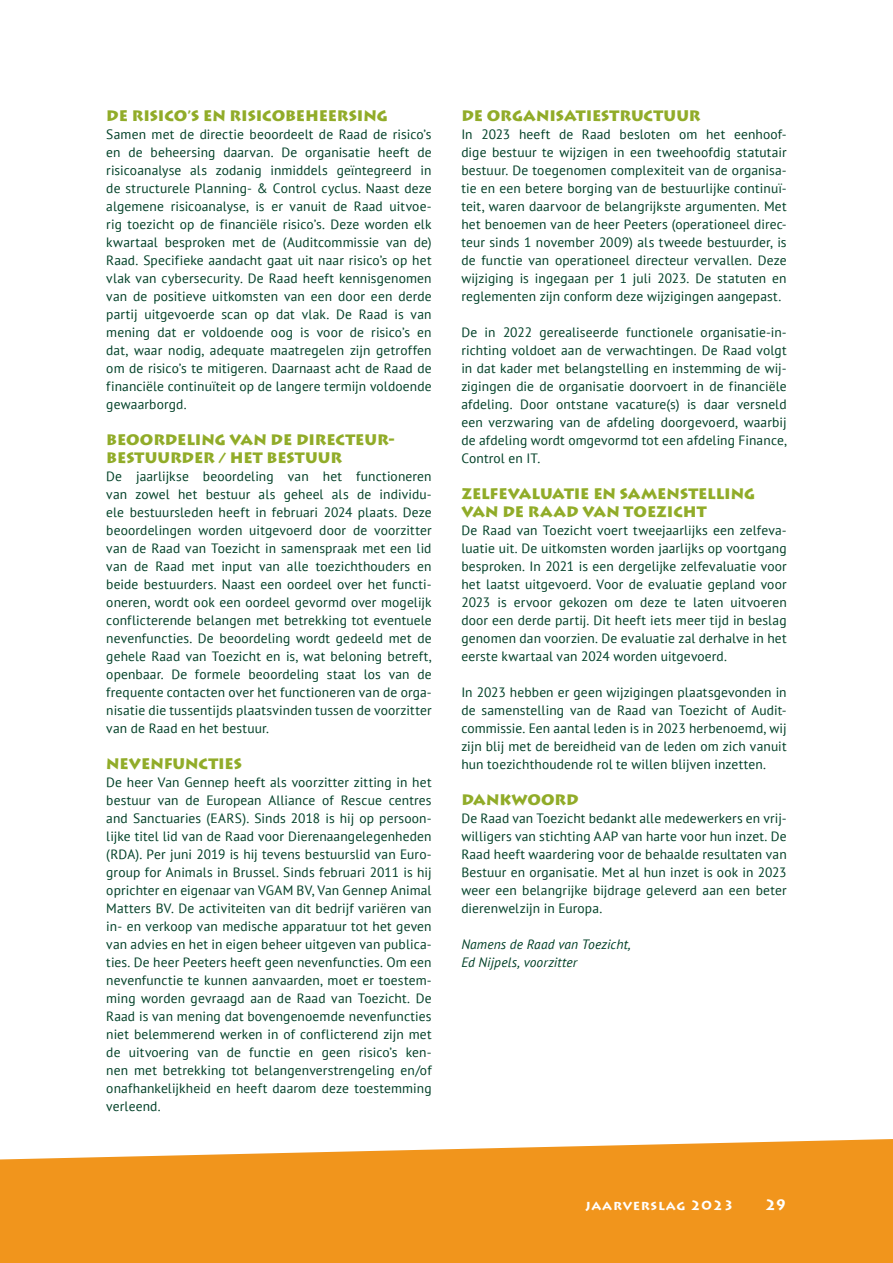
<style>
.page{position:relative;width:893px;height:1263px;background:#fff}
.page>*{position:absolute;margin:0;border:0;box-sizing:border-box;transform-origin:0 0}
.t1{font:900 15px/18px "Lithos Pro";letter-spacing:-.005em;color:#91ac29}
.t2{font:700 15px "Lithos Pro";color:#fff}
.t3{font:13.5px/18px "PT Sans";letter-spacing:.01em;color:#004027;text-align:justify}
.t4{font:italic 13.5px/18px "PT Sans";letter-spacing:.01em;color:#004027}
.t5{font:700 13.5px "Lithos Pro";letter-spacing:.05em;color:#fff}
</style>
<div class="page">
<svg style="left:0;top:1139px;width:893px;height:124px;background:#f29d2e"></svg>
<p class="t1" style="left:106px;top:107px;width:283px">DE RISICO’S EN RISICOBEHEERSING</p>
<p class="t3" style="left:106px;top:124px;width:327px">Samen met de directie beoordeelt de Raad de risico’s en de beheersing daarvan. De organisatie heeft de risicoanalyse als zodanig inmiddels geïntegreerd in de structurele Planning- &amp; Control cyclus. Naast deze algemene risicoanalyse, is er vanuit de Raad uitvoe&shy;rig toezicht op de financiële risico’s. Deze worden elk kwartaal besproken met de (Auditcommissie van de)<br>Raad. Specifieke aandacht gaat uit naar risico’s op het vlak van cybersecurity. De Raad heeft kennisgenomen van de positieve uitkomsten van een door een derde partij uitgevoerde scan op dat vlak. De Raad is van mening dat er voldoende oog is voor de risico’s en dat, waar nodig, adequate maatregelen zijn getroffen om de risico’s te mitigeren. Daarnaast acht de Raad de financiële continuïteit op de langere termijn voldoende gewaarborgd.</p>
<p class="t1" style="left:106px;top:431px;width:290px">BEOORDELING VAN DE DIRECTEUR-<br>BESTUURDER / HET BESTUUR</p>
<p class="t3" style="left:106px;top:466px;width:327px">De jaarlijkse beoordeling van het functioneren van zowel het bestuur als geheel als de individu&shy;ele bestuursleden heeft in februari 2024 plaats. Deze beoordelingen worden uitgevoerd door de voorzitter van de Raad van Toezicht in samenspraak met een lid van de Raad met input van alle toezichthouders en beide bestuurders. Naast een oordeel over het functi&shy;oneren, wordt ook een oordeel gevormd over mogelijk conflicterende belangen met betrekking tot eventuele nevenfuncties. De beoordeling wordt gedeeld met de gehele Raad van Toezicht en is, wat beloning betreft, openbaar. De formele beoordeling staat los van de frequente contacten over het functioneren van de orga&shy;nisatie die tussentijds plaatsvinden tussen de voorzitter van de Raad en het bestuur.</p>
<p class="t1" style="left:106px;top:755px;width:137px">NEVENFUNCTIES</p>
<p class="t3" style="left:106px;top:772px;width:327px">De heer Van Gennep heeft als voorzitter zitting in het bestuur van de European Alliance of Rescue centres and Sanctuaries (EARS). Sinds 2018 is hij op persoon&shy;lijke titel lid van de Raad voor Dierenaangelegenheden (RDA). Per juni 2019 is hij tevens bestuurslid van Euro&shy;group for Animals in Brussel. Sinds februari 2011 is hij oprichter en eigenaar van VGAM BV, Van Gennep Animal Matters BV. De activiteiten van dit bedrijf variëren van in- en verkoop van medische apparatuur tot het geven van advies en het in eigen beheer uitgeven van publica&shy;ties. De heer Peeters heeft geen nevenfuncties. Om een nevenfunctie te kunnen aanvaarden, moet er toestem&shy;ming worden gevraagd aan de Raad van Toezicht. De Raad is van mening dat bovengenoemde nevenfuncties niet belemmerend werken in of conflicterend zijn met de uitvoering van de functie en geen risico’s ken&shy;nen met betrekking tot belangenverstrengeling en/of onafhankelijkheid en heeft daarom deze toestemming verleend.</p>
<p class="t1" style="left:461px;top:107px;width:241px">DE ORGANISATIESTRUCTUUR</p>
<p class="t3" style="left:461px;top:124px;width:327px">In 2023 heeft de Raad besloten om het eenhoof&shy;dige bestuur te wijzigen in een tweehoofdig statutair bestuur. De toegenomen complexiteit van de organisa&shy;tie en een betere borging van de bestuurlijke continuï&shy;teit, waren daarvoor de belangrijkste argumenten. Met het benoemen van de heer Peeters (operationeel direc&shy;teur sinds 1 november 2009) als tweede bestuurder, is de functie van operationeel directeur vervallen. Deze wijziging is ingegaan per 1 juli 2023. De statuten en reglementen zijn conform deze wijzigingen aangepast.</p>
<p class="t3" style="left:461px;top:322px;width:327px">De in 2022 gerealiseerde functionele organisatie-in&shy;richting voldoet aan de verwachtingen. De Raad volgt in dat kader met belangstelling en instemming de wij&shy;zigingen die de organisatie doorvoert in de financiële afdeling. Door ontstane vacature(s) is daar versneld een verzwaring van de afdeling doorgevoerd, waarbij de afdeling wordt omgevormd tot een afdeling Finance, Control en IT.</p>
<p class="t1" style="left:461px;top:485px;width:295px">ZELFEVALUATIE EN SAMENSTELLING<br>VAN DE RAAD VAN TOEZICHT</p>
<p class="t3" style="left:461px;top:520px;width:327px">De Raad van Toezicht voert tweejaarlijks een zelfeva&shy;luatie uit. De uitkomsten worden jaarlijks op voortgang besproken. In 2021 is een dergelijke zelfevaluatie voor het laatst uitgevoerd. Voor de evaluatie gepland voor 2023 is ervoor gekozen om deze te laten uitvoeren door een derde partij. Dit heeft iets meer tijd in beslag genomen dan voorzien. De evaluatie zal derhalve in het eerste kwartaal van 2024 worden uitgevoerd.</p>
<p class="t3" style="left:461px;top:682px;width:327px">In 2023 hebben er geen wijzigingen plaatsgevonden in de samenstelling van de Raad van Toezicht of Audit&shy;commissie. Een aantal leden is in 2023 herbenoemd, wij zijn blij met de bereidheid van de leden om zich vanuit hun toezichthoudende rol te willen blijven inzetten.</p>
<p class="t1" style="left:461px;top:791px;width:119px">DANKWOORD</p>
<p class="t3" style="left:461px;top:808px;width:327px">De Raad van Toezicht bedankt alle medewerkers en vrij&shy;willigers van stichting AAP van harte voor hun inzet. De Raad heeft waardering voor de behaalde resultaten van Bestuur en organisatie. Met al hun inzet is ook in 2023 weer een belangrijke bijdrage geleverd aan een beter dierenwelzijn in Europa.</p>
<p class="t4" style="left:461px;top:935px;width:171px">Namens de Raad van Toezicht,<br>Ed Nijpels, voorzitter</p>
<p class="t5" style="left:585px;top:1197px;width:150px">JAARVERSLAG 2023</p>
<p class="t2" style="left:765px;top:1196px;width:23px">29</p>
</div>
